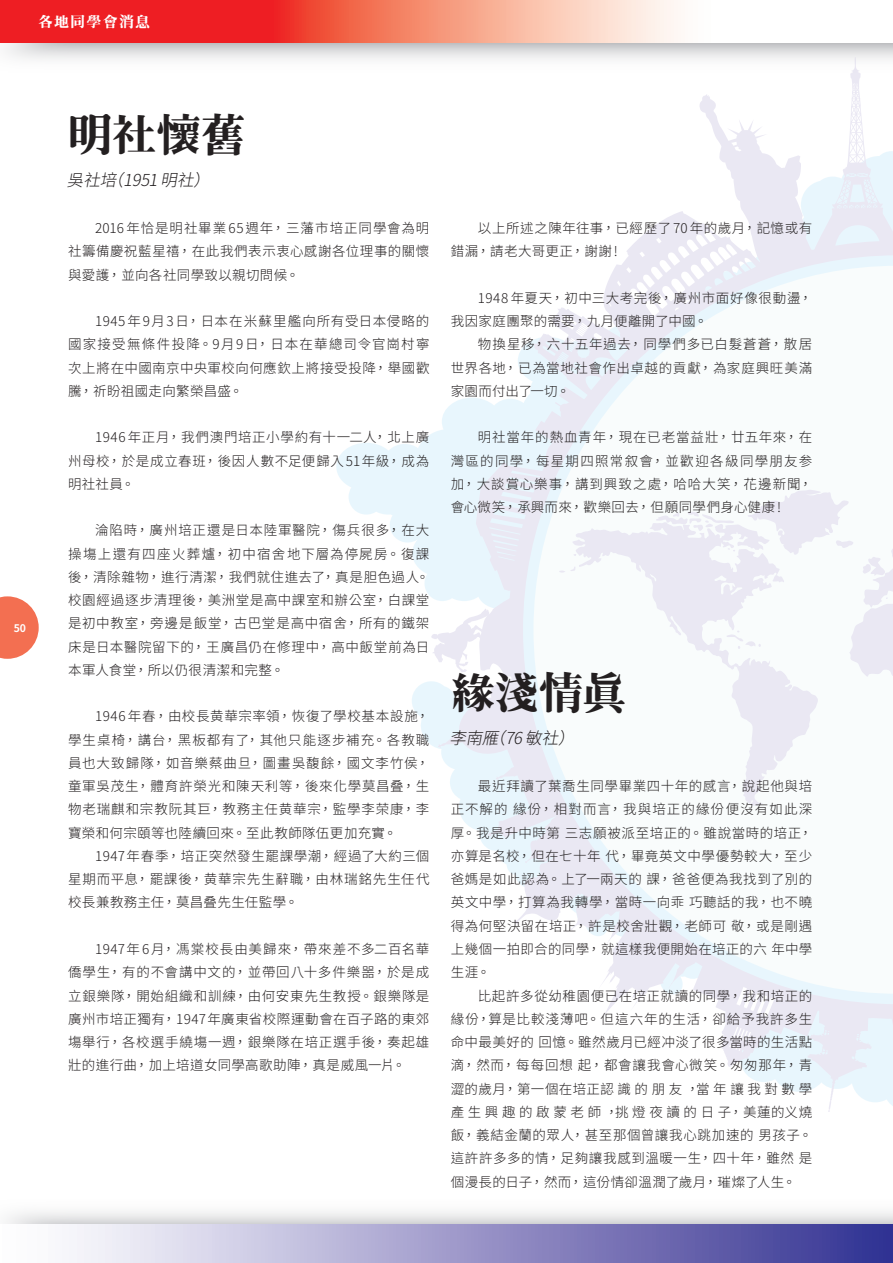
<style>
.page{position:relative;width:893px;height:1263px;background:#fff}
.page>*{position:absolute;margin:0;border:0;box-sizing:border-box;transform-origin:0 0}
.大題{font:45px "DATM8";letter-spacing:-.02em;color:#231f20}
.INTRO{font:italic 300 16.5px "Noto Sans CJ Ktc";color:#231f20}
.t1{font:15px "DATM8";letter-spacing:.075em;color:#fff}
.內文__首2次0{font:300 13.5px/23.2px "Noto Sans CJ Ktc";letter-spacing:.04em;color:#231f20;text-align:justify}
.t2{font:700 10.5px "Noto Sans CJ Ktc";color:#fff}
</style>
<div class="page">
<img style="left:6px;top:1211px;width:887px;height:14px">
<svg style="left:336px;top:434px;width:95px;height:163px"></svg>
<svg style="left:412px;top:681px;width:19px;height:64px"></svg>
<svg style="left:431px;top:57px;width:462px;height:1055px"></svg>
<svg style="left:0;top:0;width:698px;height:43px;background:#f37065"></svg>
<div style="left:0;top:1225px;width:893px;height:38px;background:linear-gradient(to right,#fff,#343192)"></div>
<hr style="left:892px;top:1225px;width:1px;height:38px;background:#2f3293">
<svg style="left:0;top:596px;width:39px;height:63px"></svg>
<p class="t1" style="left:38px;top:14px;width:113px">各地同學會消息</p>
<p class="t2" style="left:14px;top:622px;width:14px">50</p>
<p class="大題" style="left:68px;top:112px;width:179px">明社懷舊</p>
<p class="INTRO" style="left:67px;top:171px;width:153px">吳社培（1951明社）</p>
<p class="內文__首2次0" style="left:68px;top:217px;width:363px;text-indent:27px">2016年恰是明社畢業65週年，三藩市培正同學會為明社籌備慶祝藍星禧，在此我們表示衷心感謝各位理事的關懷與愛護，並向各社同學致以親切問候。</p>
<p class="內文__首2次0" style="left:68px;top:310px;width:363px;text-indent:27px">1945年9月3日，日本在米蘇里艦向所有受日本侵略的國家接受無條件投降。9月9日，日本在華總司令官崗村寧次上將在中國南京中央軍校向何應欽上將接受投降，舉國歡騰，祈盼祖國走向繁榮昌盛。</p>
<p class="內文__首2次0" style="left:68px;top:426px;width:363px;text-indent:27px">1946 年正月，我們澳門培正小學約有十一二人，北上廣州母校，於是成立春班，後因人數不足便歸入51年級，成為明社社員。</p>
<p class="內文__首2次0" style="left:68px;top:519px;width:363px;text-indent:27px">淪陷時，廣州培正還是日本陸軍醫院，傷兵很多，在大操塲上還有四座火葬爐，初中宿舍地下層為停屍房。復課後，清除雜物，進行清潔，我們就住進去了，真是胆色過人。校園經過逐步清理後，美洲堂是高中課室和辦公室，白課堂是初中教室，旁邊是飯堂，古巴堂是高中宿舍，所有的鐵架床是日本醫院留下的，王廣昌仍在修理中，高中飯堂前為日本軍人食堂，所以仍很清潔和完整。</p>
<p class="內文__首2次0" style="left:68px;top:705px;width:363px;text-indent:27px">1946 年春，由校長黄華宗率領，恢復了學校基本設施，學生桌椅，講台，黑板都有了，其他只能逐步補充。各教職員也大致歸隊，如音樂蔡曲旦，圖畫吳馥餘，國文李竹侯，童軍吳茂生，體育許榮光和陳天利等，後來化學莫昌叠，生物老瑞麒和宗教阮其巨，教務主任黄華宗，監學李荣康，李寶榮和何宗頤等也陸續回來。至此教師隊伍更加充實。</p>
<p class="內文__首2次0" style="left:68px;top:845px;width:363px;text-indent:27px">1947年春季，培正突然發生罷課學潮，經過了大約三個星期而平息，罷課後，黄華宗先生辭職，由林瑞銘先生任代校長兼教務主任，莫昌叠先生任監學。</p>
<p class="內文__首2次0" style="left:68px;top:938px;width:363px;text-indent:27px">1947年6月，馮棠校長由美歸來，帶來差不多二百名華僑學生，有的不會講中文的，並帶回八十多件樂噐，於是成立銀樂隊，開始組織和訓練，由何安東先生教授。銀樂隊是廣州市培正獨有，1947年廣東省校際運動會在百子路的東郊塲舉行，各校選手繞塲一週，銀樂隊在培正選手後，奏起雄壯的進行曲，加上培道女同學高歌助陣，真是威風一片。</p>
<p class="內文__首2次0" style="left:451px;top:217px;width:363px;text-indent:27px">以上所述之陳年往事，已經歷了70 年的歲月，記憶或有錯漏，請老大哥更正，謝謝 !</p>
<p class="內文__首2次0" style="left:451px;top:287px;width:363px;text-indent:27px">1948 年夏天，初中三大考完後，廣州市面好像很動盪，我因家庭團聚的需要，九月便離開了中國。</p>
<p class="內文__首2次0" style="left:451px;top:333px;width:363px;text-indent:27px">物換星移，六十五年過去，同學們多已白髮蒼蒼，散居世界各地，已為當地社會作出卓越的貢獻，為家庭興旺美滿家園而付出了一切。</p>
<p class="內文__首2次0" style="left:451px;top:426px;width:363px;text-indent:27px">明社當年的熱血青年，現在已老當益壯，廿五年來，在灣區的同學，每星期四照常叙會，並歡迎各級同學朋友参加，大談賞心樂事，講到興致之處，哈哈大笑，花邊新聞，會心微笑，承興而來，歡樂回去，但願同學們身心健康 !</p>
<p class="大題" style="left:451px;top:669px;width:178px">緣淺情真</p>
<p class="INTRO" style="left:450px;top:729px;width:135px">李南雁（76敏社）</p>
<p class="內文__首2次0" style="left:451px;top:775px;width:363px;text-indent:27px">最近拜讀了葉喬生同學畢業四十年的感言，說起他與培正不解的 緣份，相對而言，我與培正的緣份便沒有如此深厚。我是升中時第 三志願被派至培正的。雖說當時的培正，亦算是名校，但在七十年 代，畢竟英文中學優勢較大，至少爸媽是如此認為。上了一兩天的 課，爸爸便為我找到了別的英文中學，打算為我轉學，當時一向乖 巧聽話的我，也不曉得為何堅決留在培正，許是校舍壯觀，老師可 敬，或是剛遇上幾個一拍即合的同學，就這樣我便開始在培正的六 年中學生涯。</p>
<p class="內文__首2次0" style="left:451px;top:984px;width:363px;text-indent:27px">比起許多從幼稚園便已在培正就讀的同學，我和培正的緣份，算是比較淺薄吧。但這六年的生活，卻給予我許多生命中最美好的 回憶。雖然歲月已經冲淡了很多當時的生活點滴，然而，每每回想 起，都會讓我會心微笑。匆匆那年，青澀的歲月，第一個在培正認 識 的 朋 友 ，當 年 讓 我 對 數 學產 生 興 趣 的 啟 蒙 老 師 ，挑 燈 夜 讀 的 日 子，美蓮的义燒飯，義結金蘭的眾人，甚至那個曾讓我心跳加速的 男孩子。這許許多多的情，足夠讓我感到溫暖一生，四十年，雖然 是個漫長的日子，然而，這份情卻溫潤了歲月，璀燦了人生。</p>
</div>
